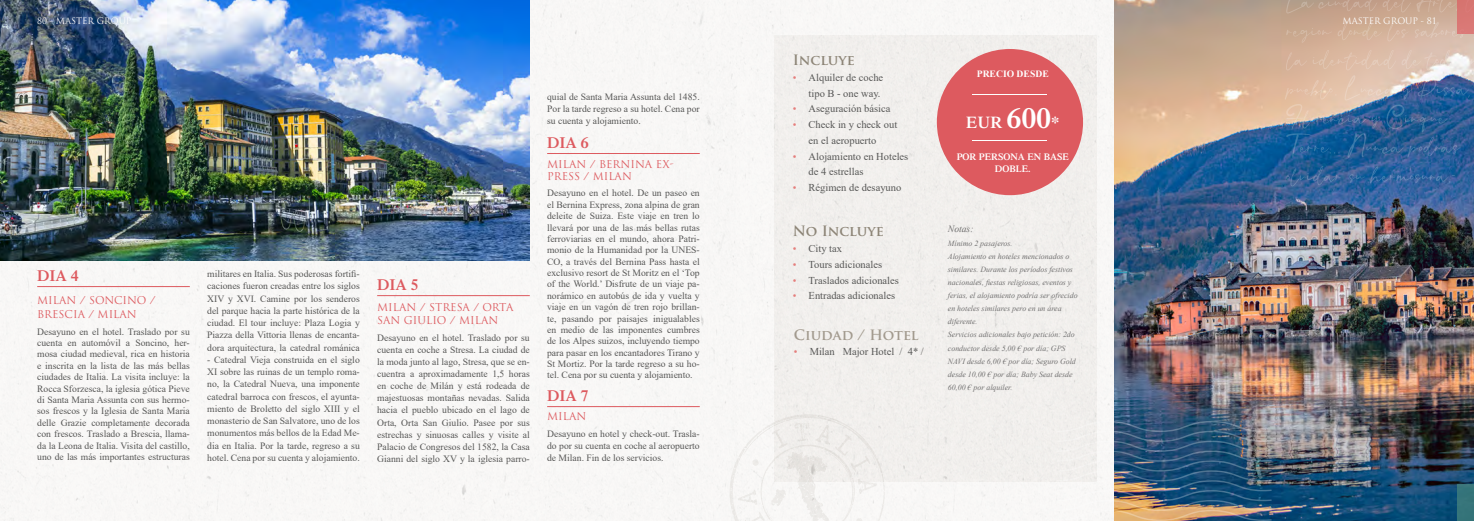
<style>
.page{position:relative;width:1474px;height:521px;background:#fff}
.page>*{position:absolute;margin:0;border:0;box-sizing:border-box;transform-origin:0 0}
.t1{font:600 16.62px "Times LT Std";color:#fff}
.t2{font:600 15.75px "Times LT Std";color:#dd5a5f}
.t3{font:700 14px "Trajan Pro";letter-spacing:-.01em;color:#8d8577}
.t4{font:700 14px "Trajan Pro";color:#a29a8e}
.t5{font:10.5px/15.8px "Times New Roman";color:#575756;text-align:right}
.t6{font:10.5px/14.9px "Trajan Pro";color:#dd5a5f}
.t7{font:9.62px/11.4px "Times New Roman";color:#575756;text-align:justify}
.t8{font:600 9.62px/11.5px "Times LT Std";color:#fff;text-align:center}
.t9{font:700 9.62px "Times New Roman";color:#fff}
.t10{font:italic 9.62px "Times New Roman";color:#706f6f}
.t11{font:8.75px "Trajan Pro";letter-spacing:-.01em;color:#fff}
.t12{font:italic 7.88px/13.1px "Times New Roman";color:#706f6f}
.s1{color:#e57e7c}
.s2{font-size:28.88px}
</style>
<div class="page">
<div style="left:0;top:0;width:1114px;height:520px;background:#f8f7f6"></div>
<hr style="left:37px;top:286px;width:153px;height:1px;background:#dd5a5f">
<hr style="left:377px;top:295px;width:153px;height:1px;background:#dd5a5f">
<hr style="left:547px;top:153px;width:152px;height:1px;background:#dd5a5f">
<hr style="left:547px;top:406px;width:152px;height:1px;background:#dd5a5f">
<svg style="left:729px;top:414px;width:155px;height:107px"></svg>
<img style="left:1114px;top:0;width:359px;height:521px">
<div style="left:774px;top:35px;width:322px;height:447px;background:#f1efec"></div>
<div style="left:936px;top:49px;width:147px;height:146px;background:#dd5a5f;border-radius:50%"></div>
<hr style="left:972px;top:94px;width:75px;height:1px;background:#fff">
<hr style="left:972px;top:140px;width:75px;height:1px;background:#fff">
<img style="left:0;top:0;width:530px;height:260px">
<svg style="left:1286px;top:0;width:170px;height:14px;background:#c4a38e"></svg>
<svg style="left:1473px;top:0;width:1px;height:12px"></svg>
<svg style="left:1286px;top:21px;width:122px;height:22px;background:#d0ae96"></svg>
<svg style="left:1414px;top:22px;width:59px;height:16px"></svg>
<svg style="left:1284px;top:50px;width:189px;height:108px;background:#7c8da3"></svg>
<svg style="left:1286px;top:166px;width:54px;height:20px"></svg>
<svg style="left:1349px;top:166px;width:105px;height:17px;background:#2e649f"></svg>
<img style="left:1057px;top:421px;width:214px;height:100px">
<div style="left:1456px;top:0;width:17px;height:33px;background:#d87773"></div>
<div style="left:1456px;top:484px;width:17px;height:37px;background:#35747a"></div>
<p class="t11" style="left:37px;top:16px;width:96px">80 - MASTER GROUP</p>
<p class="t11" style="left:1342px;top:16px;width:96px">MASTER GROUP - 81</p>
<h2 class="t2" style="left:37px;top:266px;width:43px">DIA 4</h2>
<p class="t6" style="left:37px;top:292px;width:120px">MILAN / SONCINO /<br>BRESCIA / MILAN</p>
<p class="t7" style="left:37px;top:325px;width:154px">Desayuno en el hotel. Traslado por su cuenta en automóvil a Soncino, her&shy;mosa ciudad medieval, rica en historia e inscrita en la lista de las más bellas ciudades de Italia. La visita incluye: la Rocca Sforzesca, la iglesia gótica Pieve di Santa Maria Assunta con sus hermo&shy;sos frescos y la Iglesia de Santa Maria delle Grazie completamente decorada con frescos. Traslado a Brescia, llama&shy;da la Leona de Italia. Visita del castillo, uno de las más importantes estructuras</p>
<p class="t7" style="left:207px;top:267px;width:154px;line-height:12.2px">militares en Italia. Sus poderosas fortifi&shy;caciones fueron creadas entre los siglos XIV y XVI. Camine por los senderos del parque hacia la parte histórica de la ciudad. El tour incluye: Plaza Logia y Piazza della Vittoria llenas de encanta&shy;dora arquitectura, la catedral románica</p>
<p class="t7" style="left:207px;top:353px;width:154px;line-height:12.2px">- Catedral Vieja construida en el siglo XI sobre las ruinas de un templo roma&shy;no, la Catedral Nueva, una imponente catedral barroca con frescos, el ayunta&shy;miento de Broletto del siglo XIII y el monasterio de San Salvatore, uno de los monumentos más bellos de la Edad Me&shy;dia en Italia. Por la tarde, regreso a su hotel. Cena por su cuenta y alojamiento.</p>
<h2 class="t2" style="left:377px;top:275px;width:43px">DIA 5</h2>
<p class="t6" style="left:377px;top:300px;width:138px;line-height:13.1px">MILAN / STRESA / ORTA<br>SAN GIULIO / MILAN</p>
<p class="t7" style="left:377px;top:331px;width:154px;line-height:12.1px">Desayuno en el hotel. Traslado por su cuenta en coche a Stresa. La ciudad de la moda junto al lago, Stresa, que se en&shy;cuentra a aproximadamente 1,5 horas en coche de Milán y está rodeada de majestuosas montañas nevadas. Salida hacia el pueblo ubicado en el lago de Orta, Orta San Giulio. Pasee por sus estrechas y sinuosas calles y visite al Palacio de Congresos del 1582, la Casa Gianni del siglo XV y la iglesia parro-</p>
<p class="t7" style="left:547px;top:91px;width:154px;line-height:12.1px">quial de Santa Maria Assunta del 1485.<br>Por la tarde regreso a su hotel. Cena por su cuenta y alojamiento.</p>
<h2 class="t2" style="left:547px;top:133px;width:43px">DIA 6</h2>
<p class="t6" style="left:547px;top:158px;width:128px;line-height:12.2px">MILAN / BERNINA EX-<br>PRESS / MILAN</p>
<p class="t7" style="left:547px;top:187px;width:154px">Desayuno en el hotel. De un paseo en el Bernina Express, zona alpina de gran deleite de Suiza. Este viaje en tren lo llevará por una de las más bellas rutas ferroviarias en el mundo, ahora Patri&shy;monio de la Humanidad por la UNES-CO, a través del Bernina Pass hasta el exclusivo resort de St Moritz en el ‘Top of the World.’ Disfrute de un viaje pa&shy;norámico en autobús de ida y vuelta y viaje en un vagón de tren rojo brillan&shy;te, pasando por paisajes inigualables en medio de las imponentes cumbres de los Alpes suizos, incluyendo tiempo para pasar en los encantadores Tirano y St Mortiz. Por la tarde regreso a su ho&shy;tel. Cena por su cuenta y alojamiento.</p>
<h2 class="t2" style="left:547px;top:386px;width:43px">DIA 7</h2>
<p class="t6" style="left:547px;top:409px;width:41px">MILAN</p>
<p class="t7" style="left:547px;top:427px;width:154px;line-height:12.1px">Desayuno en hotel y check-out. Trasla&shy;do por su cuenta en coche al aeropuerto de Milan. Fin de los servicios.</p>
<h3 class="t3" style="left:792px;top:51px;width:63px">Incluye</h3>
<p class="t5" style="left:792px;top:69px;width:92px"><span class="s1">•</span> Alquiler de coche tipo B - one way.</p>
<p class="t5" style="left:792px;top:101px;width:99px"><span class="s1">•</span> Aseguración básica</p>
<p class="t5" style="left:792px;top:116px;width:106px;text-align:center"><span class="s1">•</span> Check in y check out en el aeropuerto</p>
<p class="t5" style="left:808px;top:148px;width:101px;text-align:left;text-indent:-16px"><span class="s1">•</span> Alojamiento en Hoteles de 4 estrellas</p>
<p class="t5" style="left:792px;top:179px;width:110px"><span class="s1">•</span> Régimen de desayuno</p>
<h3 class="t3" style="left:792px;top:222px;width:92px">No Incluye</h3>
<p class="t5" style="left:792px;top:240px;width:51px"><span class="s1">•</span> City tax</p>
<p class="t5" style="left:792px;top:256px;width:91px"><span class="s1">•</span> Tours adicionales</p>
<p class="t5" style="left:792px;top:272px;width:108px"><span class="s1">•</span> Traslados adicionales</p>
<p class="t5" style="left:792px;top:287px;width:104px"><span class="s1">•</span> Entradas adicionales</p>
<h3 class="t4" style="left:794px;top:327px;width:126px">Ciudad / Hotel</h3>
<p class="t5" style="left:794px;top:344px;width:131px"><span class="s1">•</span> Milan Major Hotel / 4* /</p>
<p class="t9" style="left:976px;top:67px;width:73px">PRECIO DESDE</p>
<h1 class="t1" style="left:966px;top:112px;width:95px">EUR <span class="s2">600</span>*</h1>
<p class="t8" style="left:956px;top:151px;width:114px">POR PERSONA EN BASE<br>DOBLE.</p>
<p class="t10" style="left:947px;top:223px;width:27px">Notas:</p>
<p class="t12" style="left:947px;top:236px;width:131px">Mínimo 2 pasajeros.<br>Alojamiento en hoteles mencionados o similares. Durante los períodos festivos nacionales, fiestas religiosas, eventos y ferias, el alojamiento podría ser ofrecido en hoteles similares pero en un área diferente.<br>Servicios adicionales bajo petición: 2do conductor desde 5,00 € por día; GPS NAVI desde 6,00 € por día; Seguro Gold desde 10,00 € por día; Baby Seat desde 60,00 € por alquiler.</p>
</div>
